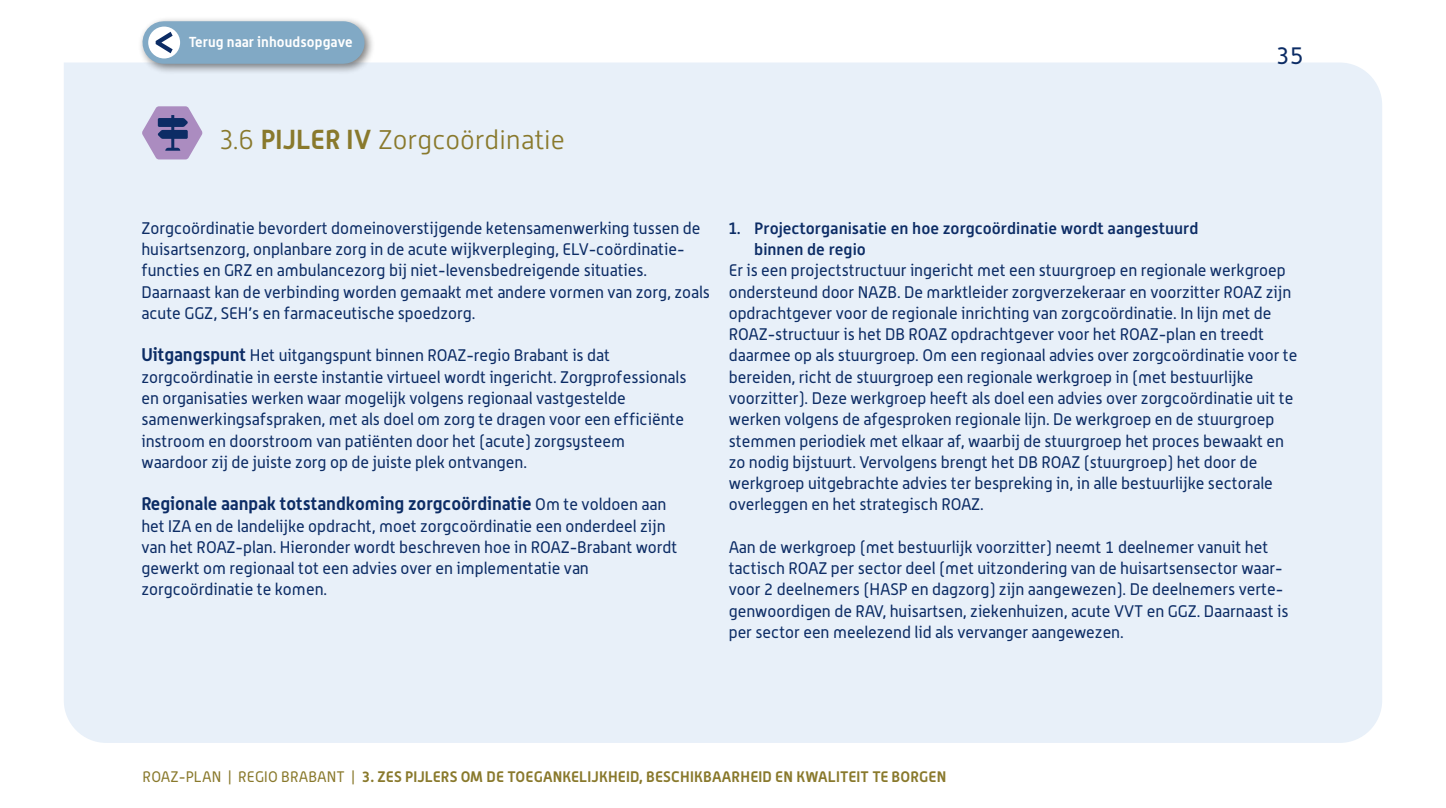
<style>
.page{position:relative;width:1446px;height:808px;background:#fff}
.page>*{position:absolute;margin:0;border:0;box-sizing:border-box;transform-origin:0 0}
.Kop_light_18pt{font:300 27px "Alwyn New";color:#89792c}
.Kop_light_32pt{font:24px "Alwyn";color:#0c2c65}
.Tussenkopje_digitale_brochure{font:700 18px "Alwyn";color:#0c2c65}
.Bodytekst_11pt{font:16.5px/21.3px "Alwyn";color:#0c2c65}
.Tussenkopje_digitale_brochure-2{font:16.5px/21.3px "Alwyn";color:#0c2c65}
.Tussenkopje_digitale_brochure-3{font:500 16.5px "Alwyn New";color:#0c2c65}
.intro{font:700 15px "Alwyn";letter-spacing:.015em;color:#89792c}
.inhoudsopgave{font:700 14.25px "Alwyn";letter-spacing:.01em;color:#fff}
.s1{font-family:"Alwyn";font-weight:700}
.s2{font-weight:700;font-size:18px}
.s3{font-weight:400;font-size:16.5px}
.s4{font-weight:400}
</style>
<div class="page">
<div style="left:64px;top:63px;width:1318px;height:680px;background:#e8f0f9"></div>
<svg style="left:142px;top:106px;width:60px;height:53px;background:#9c91bc"></svg>
<div style="left:138px;top:16px;width:237px;height:59px;background:#000;opacity:.5"></div>
<div style="left:164px;top:21px;width:179px;height:43px;background:#81a9c5"></div>
<div style="left:148px;top:27px;width:32px;height:31px;background:#fff;border-radius:50%"></div>
<svg style="left:156px;top:32px;width:17px;height:21px"></svg>
<p class="inhoudsopgave" style="left:189px;top:33px;width:166px">Terug naar inhoudsopgave</p>
<p class="Kop_light_18pt" style="left:220px;top:125px;width:346px">3.6 <span class="s1">PIJLER IV</span> Zorgcoördinatie</p>
<p class="Kop_light_32pt" style="left:1276px;top:41px;width:29px">35</p>
<p class="Bodytekst_11pt" style="left:141px;top:217px;width:570px">Zorgcoördinatie bevordert domeinoverstijgende ketensamenwerking tussen de huisartsenzorg, onplanbare zorg in de acute wijkverpleging, ELV‐coördinatie&shy;functies en GRZ en ambulancezorg bij niet‐levensbedreigende situaties.<br>Daarnaast kan de verbinding worden gemaakt met andere vormen van zorg, zoals acute GGZ, SEH’s en farmaceutische spoedzorg.</p>
<p class="Tussenkopje_digitale_brochure-2" style="left:141px;top:345px;width:546px"><span class="s2">Uitgangspunt</span> Het uitgangspunt binnen ROAZ-regio Brabant is dat zorgcoördinatie in eerste instantie virtueel wordt ingericht. Zorgprofessionals en organisaties werken waar mogelijk volgens regionaal vastgestelde samenwerkingsafspraken, met als doel om zorg te dragen voor een efficiënte instroom en doorstroom van patiënten door het (acute) zorgsysteem waardoor zij de juiste zorg op de juiste plek ontvangen.</p>
<p class="Tussenkopje_digitale_brochure" style="left:141px;top:493px;width:526px">Regionale aanpak totstandkoming zorgcoördinatie <span class="s3">Om te voldoen aan</span></p>
<p class="Tussenkopje_digitale_brochure-2" style="left:141px;top:515px;width:537px">het IZA en de landelijke opdracht, moet zorgcoördinatie een onderdeel zijn van het ROAZ-plan. Hieronder wordt beschreven hoe in ROAZ-Brabant wordt gewerkt om regionaal tot een advies over en implementatie van zorgcoördinatie te komen.</p>
<p class="Tussenkopje_digitale_brochure-3" style="left:729px;top:219px;width:471px">1. Projectorganisatie en hoe zorgcoördinatie wordt aangestuurd</p>
<p class="Tussenkopje_digitale_brochure-3" style="left:754px;top:240px;width:113px">binnen de regio</p>
<p class="Bodytekst_11pt" style="left:729px;top:260px;width:570px">Er is een projectstructuur ingericht met een stuurgroep en regionale werkgroep ondersteund door NAZB. De marktleider zorgverzekeraar en voorzitter ROAZ zijn opdrachtgever voor de regionale inrichting van zorgcoördinatie. In lijn met de ROAZ-structuur is het DB ROAZ opdrachtgever voor het ROAZ-plan en treedt daarmee op als stuurgroep. Om een regionaal advies over zorgcoördinatie voor te bereiden, richt de stuurgroep een regionale werkgroep in (met bestuurlijke voorzitter). Deze werkgroep heeft als doel een advies over zorgcoördinatie uit te werken volgens de afgesproken regionale lijn. De werkgroep en de stuurgroep stemmen periodiek met elkaar af, waarbij de stuurgroep het proces bewaakt en zo nodig bijstuurt. Vervolgens brengt het DB ROAZ (stuurgroep) het door de werkgroep uitgebrachte advies ter bespreking in, in alle bestuurlijke sectorale overleggen en het strategisch ROAZ.</p>
<p class="Bodytekst_11pt" style="left:729px;top:536px;width:561px">Aan de werkgroep (met bestuurlijk voorzitter) neemt 1 deelnemer vanuit het tactisch ROAZ per sector deel (met uitzondering van de huisartsensector waar&shy;voor 2 deelnemers (HASP en dagzorg) zijn aangewezen). De deelnemers verte&shy;genwoordigen de RAV, huisartsen, ziekenhuizen, acute VVT en GGZ. Daarnaast is per sector een meelezend lid als vervanger aangewezen.</p>
<p class="intro" style="left:143px;top:767px;width:805px"><span class="s4">ROAZ-PLAN | REGIO BRABANT |</span> 3. ZES PIJLERS OM DE TOEGANKELIJKHEID, BESCHIKBAARHEID EN KWALITEIT TE BORGEN</p>
</div>
